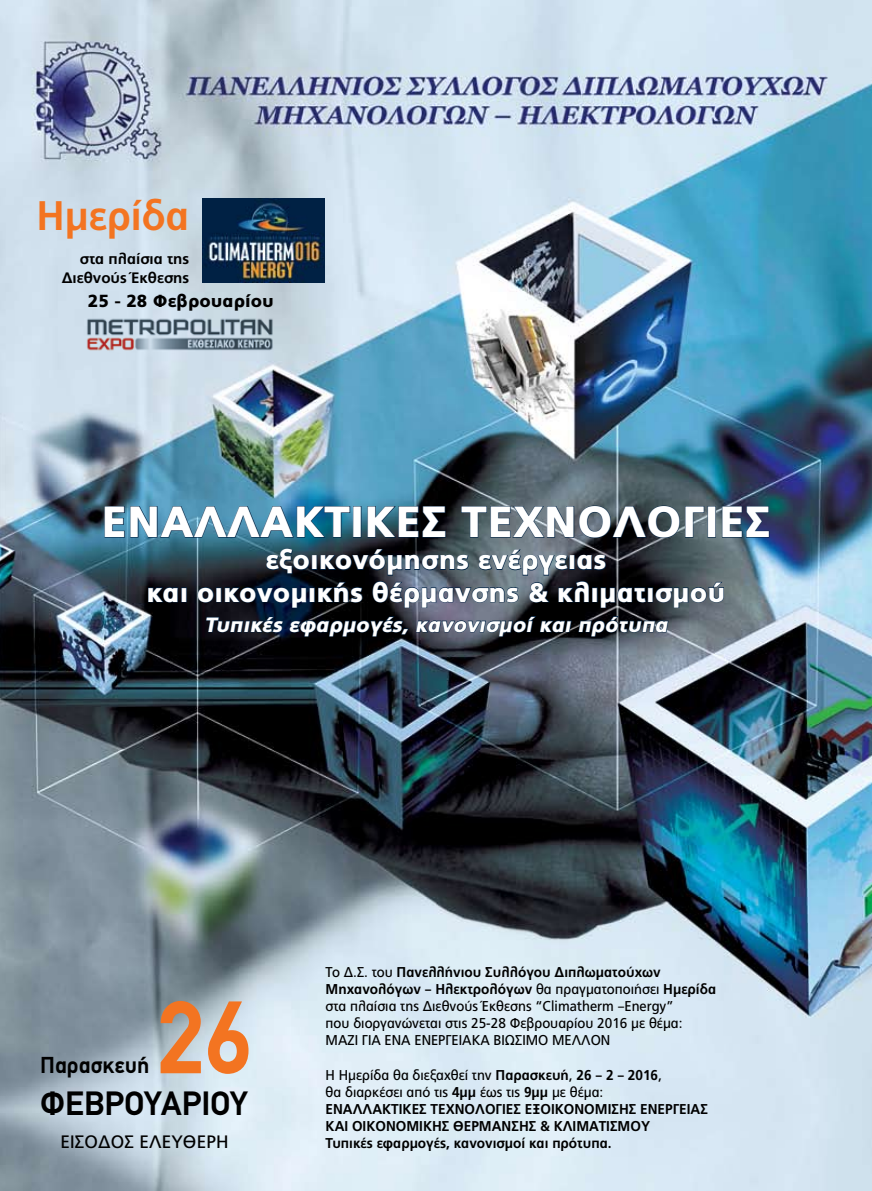
<style>
.page{position:relative;width:872px;height:1191px;background:#fff}
.page>*{position:absolute;margin:0;border:0;box-sizing:border-box;transform-origin:0 0}
.t1{font:700 103.65px "PF Din Text";color:#f37421;scale:.95 1}
.t2{font:900 43.65px "PF Catalog";color:#fff}
.t3{font:700 41.25px "PF Catalog";color:#f37421;scale:.95 1}
.t4{font:700 34.05px "PF Din Text";color:#000}
.t5{font:900 27px/32.4px "PF Catalog";color:#fff;text-align:center}
.t6{font:700 23.25px "PF Din Text";color:#000}
.t7{font:italic 900 20.7px "PF Catalog";color:#fff}
.t8{font:18px "PF Catalog";letter-spacing:.01em;color:#000}
.t9{font:900 17.55px "PF Catalog";color:#000}
.t10{font:700 15.15px/18.1px "PF Catalog";color:#000;text-align:right}
.t11{font:14.25px/17.1px "PF Catalog";color:#000;scale:.95 1}
.t12{font:700 14.25px/17.1px "PF Catalog";color:#000;scale:.95 1}
.s1{font-weight:700}
.s2{font-weight:400}
</style>
<div class="page">
<img style="left:0;top:0;width:872px;height:1191px">
<svg style="left:104px;top:506px;width:246px;height:32px;background:#347899"></svg>
<div style="left:353px;top:506px;width:8px;height:31px;border:1px solid #002243"></div>
<svg style="left:367px;top:506px;width:79px;height:32px;background:#193544"></svg>
<svg style="left:461px;top:505px;width:243px;height:33px;background:#475660"></svg>
<div style="left:707px;top:506px;width:9px;height:31px;border:1px solid #002243"></div>
<svg style="left:721px;top:506px;width:48px;height:32px;background:#2b4161"></svg>
<svg style="left:266px;top:548px;width:44px;height:26px"></svg>
<div style="left:312px;top:555px;width:5px;height:15px;border:1px solid #002243"></div>
<svg style="left:148px;top:587px;width:31px;height:16px"></svg>
<div style="left:181px;top:587px;width:6px;height:15px;border:1px solid #002243"></div>
<svg style="left:197px;top:587px;width:17px;height:16px"></svg>
<div style="left:216px;top:587px;width:5px;height:15px;border:1px solid #002243"></div>
<svg style="left:224px;top:587px;width:83px;height:21px;background:#04162f"></svg>
<div style="left:309px;top:587px;width:6px;height:15px;border:1px solid #002243"></div>
<svg style="left:318px;top:549px;width:328px;height:59px;background:#2e3843"></svg>
<div style="left:648px;top:587px;width:5px;height:15px;border:1px solid #002243"></div>
<svg style="left:655px;top:581px;width:69px;height:27px;background:#3b4853"></svg>
<svg style="left:206px;top:615px;width:78px;height:18px"></svg>
<svg style="left:290px;top:615px;width:119px;height:22px;background:#030c16"></svg>
<svg style="left:415px;top:616px;width:157px;height:21px;background:#2f3746"></svg>
<svg style="left:578px;top:616px;width:91px;height:21px;background:#1e2833"></svg>
<img style="left:203px;top:199px;width:122px;height:83px">
<img style="left:81px;top:313px;width:198px;height:40px">
<h3 class="t3" style="left:37px;top:191px;width:162px">Ημερίδα</h3>
<p class="t10" style="left:62px;top:250px;width:129px">στα πλαίσια της<br>Διεθνούς Έκθεσης</p>
<p class="t9" style="left:88px;top:291px;width:187px">25 - 28 Φεβρουαρίου</p>
<h2 class="t2" style="left:101px;top:496px;width:671px">ΕΝΑΛΛΑΚΤΙΚΕΣ ΤΕΧΝΟΛΟΓΙΕΣ</h2>
<h3 class="t5" style="left:146px;top:544px;width:580px">εξοικονόμησης ενέργειας<br>και οικονομικής θέρμανσης &amp; κλιματισμού</h3>
<h3 class="t7" style="left:204px;top:612px;width:469px">Τυπικές εφαρμογές, κανονισμοί και πρότυπα</h3>
<h1 class="t1" style="left:158px;top:977px;width:101px">26</h1>
<h3 class="t4" style="left:40px;top:1083px;width:209px">ΦΕΒΡΟΥΑΡΙΟΥ</h3>
<p class="t8" style="left:60px;top:1131px;width:170px">ΕΙΣΟΔΟΣ ΕΛΕΥΘΕΡΗ</p>
<h3 class="t6" style="left:40px;top:1051px;width:111px">Παρασκευή</h3>
<p class="t11" style="left:325px;top:963px;width:412px">Το Δ.Σ. του <span class="s1">Πανελλήνιου Συλλόγου Διπλωματούχων Μηχανολόγων – Ηλεκτρολόγων</span> θα πραγματοποιήσει <span class="s1">Ημερίδα </span>στα πλαίσια της Διεθνούς Έκθεσης “Climatherm –Energy”<br>που διοργανώνεται στις 25-28 Φεβρουαρίου 2016 με θέμα:<br>ΜΑΖΙ ΓΙΑ ΕΝΑ ΕΝΕΡΓΕΙΑΚΑ ΒΙΩΣΙΜΟ ΜΕΛΛΟΝ</p>
<p class="t12" style="left:325px;top:1066px;width:404px"><span class="s2">Η Ημερίδα θα διεξαχθεί την</span> Παρασκευή<span class="s2">,</span> 26 – 2 – 2016<span class="s2">,<br>θα διαρκέσει από τις</span> 4μμ <span class="s2">έως τις</span> 9μμ <span class="s2">με θέμα:<br></span>ΕΝΑΛΛΑΚΤΙΚΕΣ ΤΕΧΝΟΛΟΓΙΕΣ ΕΞΟΙΚΟΝΟΜΙΣΗΣ ΕΝΕΡΓΕΙΑΣ ΚΑΙ ΟΙΚΟΝΟΜΙΚΗΣ ΘΕΡΜΑΝΣΗΣ &amp; ΚΛΙΜΑΤΙΣΜΟΥ<br>Τυπικές εφαρμογές, κανονισμοί και πρότυπα.</p>
</div>
